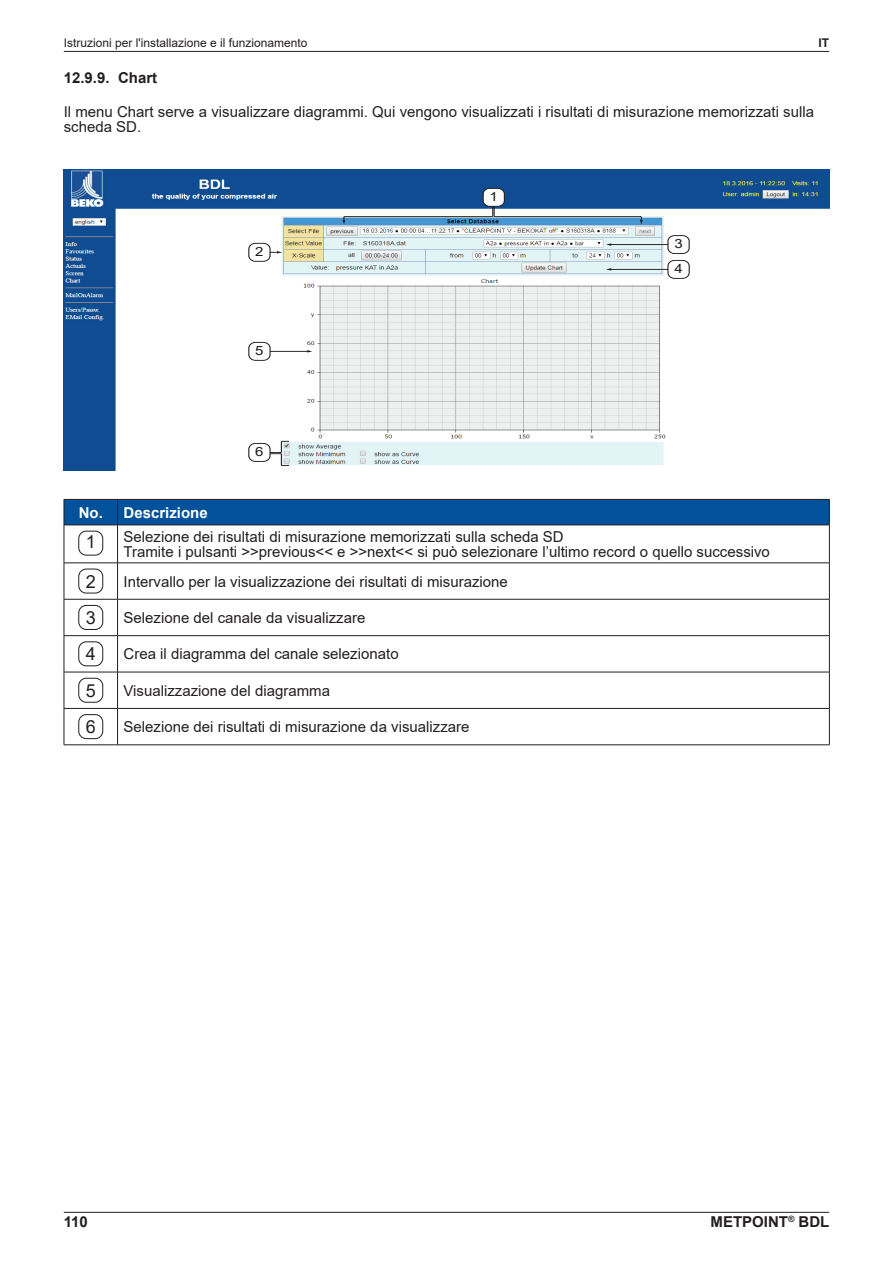
<style>
.page{position:relative;width:893px;height:1263px;background:#fff}
.page>*{position:absolute;margin:0;border:0;box-sizing:border-box;transform-origin:0 0}
.t1{font:18px "Arial";color:#231f20}
.body{font:15px/15px "Arial";color:#231f20}
.t2{font:700 15px "Arial";color:#231f20}
.body-2{font:700 15px "Arial";color:#fff}
.t3{font:12.6px/24.8px "Arial";color:#1a1a18;scale:1.18 1}
.t4{font:12px "Arial";color:#231f20}
.t5{font:700 12px "Arial";color:#231f20}
</style>
<div class="page">
<hr style="left:64px;top:1212px;width:765px;height:1px;background:#231f20">
<hr style="left:64px;top:51px;width:765px;height:1px;background:#231f20">
<hr style="left:64px;top:525px;width:1px;height:38px;background:#231f20">
<hr style="left:829px;top:525px;width:1px;height:38px;background:#231f20">
<hr style="left:64px;top:563px;width:54px;height:1px;background:#231f20">
<hr style="left:64px;top:563px;width:1px;height:36px;background:#231f20">
<hr style="left:118px;top:563px;width:712px;height:1px;background:#231f20">
<hr style="left:829px;top:563px;width:1px;height:36px;background:#231f20">
<hr style="left:64px;top:599px;width:54px;height:1px;background:#231f20">
<hr style="left:64px;top:599px;width:1px;height:36px;background:#231f20">
<hr style="left:118px;top:599px;width:712px;height:1px;background:#231f20">
<hr style="left:829px;top:599px;width:1px;height:36px;background:#231f20">
<hr style="left:64px;top:635px;width:54px;height:1px;background:#231f20">
<hr style="left:64px;top:636px;width:1px;height:36px;background:#231f20">
<hr style="left:118px;top:635px;width:712px;height:1px;background:#231f20">
<hr style="left:829px;top:636px;width:1px;height:36px;background:#231f20">
<hr style="left:64px;top:672px;width:54px;height:1px;background:#231f20">
<hr style="left:64px;top:672px;width:1px;height:36px;background:#231f20">
<hr style="left:118px;top:672px;width:712px;height:1px;background:#231f20">
<hr style="left:829px;top:672px;width:1px;height:36px;background:#231f20">
<hr style="left:64px;top:708px;width:54px;height:1px;background:#231f20">
<hr style="left:64px;top:709px;width:1px;height:36px;background:#231f20">
<hr style="left:118px;top:708px;width:712px;height:1px;background:#231f20">
<hr style="left:829px;top:709px;width:1px;height:36px;background:#231f20">
<svg style="left:64px;top:499px;width:766px;height:26px;background:#034e93"></svg>
<hr style="left:117px;top:525px;width:1px;height:38px;background:#231f20">
<hr style="left:117px;top:563px;width:1px;height:36px;background:#231f20">
<hr style="left:117px;top:599px;width:1px;height:36px;background:#231f20">
<hr style="left:117px;top:636px;width:1px;height:36px;background:#231f20">
<hr style="left:117px;top:672px;width:1px;height:36px;background:#231f20">
<hr style="left:117px;top:709px;width:1px;height:36px;background:#231f20">
<hr style="left:64px;top:525px;width:54px;height:1px;background:#231f20">
<hr style="left:118px;top:525px;width:712px;height:1px;background:#231f20">
<hr style="left:64px;top:744px;width:54px;height:1px;background:#231f20">
<hr style="left:118px;top:744px;width:712px;height:1px;background:#231f20">
<div style="left:79px;top:531px;width:24px;height:24px;border:1px solid #231f20;border-radius:8px"></div>
<div style="left:79px;top:569px;width:24px;height:24px;border:1px solid #231f20;border-radius:8px"></div>
<div style="left:79px;top:605px;width:24px;height:25px;border:1px solid #231f20;border-radius:8px"></div>
<div style="left:79px;top:642px;width:24px;height:24px;border:1px solid #231f20;border-radius:8px"></div>
<div style="left:79px;top:678px;width:24px;height:24px;border:1px solid #231f20;border-radius:8px"></div>
<div style="left:79px;top:714px;width:24px;height:25px;border:1px solid #231f20;border-radius:8px"></div>
<img style="left:64px;top:170px;width:765px;height:301px">
<div style="left:249px;top:243px;width:21px;height:18px;background:#fff;border-radius:6px"></div>
<div style="left:249px;top:243px;width:21px;height:18px;border:1px solid #1a1a18;border-radius:6px"></div>
<div style="left:668px;top:236px;width:21px;height:18px;background:#fff;border-radius:6px"></div>
<div style="left:668px;top:235px;width:21px;height:19px;border:1px solid #1a1a18;border-radius:6px"></div>
<div style="left:668px;top:260px;width:21px;height:18px;background:#fff;border-radius:6px"></div>
<div style="left:668px;top:260px;width:21px;height:18px;border:1px solid #1a1a18;border-radius:6px"></div>
<div style="left:249px;top:342px;width:21px;height:18px;background:#fff;border-radius:6px"></div>
<div style="left:249px;top:342px;width:21px;height:18px;border:1px solid #1a1a18;border-radius:6px"></div>
<div style="left:249px;top:443px;width:21px;height:18px;background:#fff;border-radius:6px"></div>
<div style="left:249px;top:443px;width:21px;height:19px;border:1px solid #1a1a18;border-radius:6px"></div>
<div style="left:483px;top:188px;width:21px;height:18px;background:#fff;border-radius:6px"></div>
<div style="left:483px;top:188px;width:21px;height:18px;border:1px solid #1a1a18;border-radius:6px"></div>
<hr style="left:344px;top:216px;width:149px;height:1px;background:#1a1a18">
<hr style="left:494px;top:216px;width:147px;height:1px;background:#1a1a18">
<svg style="left:492px;top:206px;width:3px;height:11px"></svg>
<svg style="left:270px;top:251px;width:12px;height:2px"></svg>
<hr style="left:270px;top:351px;width:38px;height:1px;background:#1a1a18">
<svg style="left:307px;top:350px;width:5px;height:3px"></svg>
<hr style="left:610px;top:244px;width:58px;height:1px;background:#1a1a18">
<svg style="left:606px;top:243px;width:5px;height:3px"></svg>
<hr style="left:610px;top:269px;width:58px;height:1px;background:#1a1a18">
<svg style="left:606px;top:268px;width:5px;height:3px"></svg>
<svg style="left:343px;top:217px;width:2px;height:7px"></svg>
<svg style="left:640px;top:217px;width:3px;height:7px"></svg>
<svg style="left:270px;top:441px;width:19px;height:25px"></svg>
<p class="t4" style="left:64px;top:35px;width:245px">Istruzioni per l'installazione e il funzionamento</p>
<p class="t5" style="left:818px;top:34px;width:12px">IT</p>
<p class="t2" style="left:64px;top:67px;width:95px">12.9.9. Chart</p>
<p class="body" style="left:64px;top:105px;width:752px">Il menu Chart serve a visualizzare diagrammi. Qui vengono visualizzati i risultati di misurazione memorizzati sulla scheda SD.</p>
<p class="t3" style="left:490px;top:184px;width:9px">1</p>
<p class="t3" style="left:255px;top:239px;width:9px">2</p>
<p class="t3" style="left:674px;top:231px;width:9px">3<br>4</p>
<p class="t3" style="left:255px;top:338px;width:9px">5</p>
<p class="t3" style="left:255px;top:439px;width:9px">6</p>
<p class="body-2" style="left:79px;top:502px;width:26px">No.</p>
<p class="body-2" style="left:124px;top:502px;width:86px">Descrizione</p>
<p class="t1" style="left:86px;top:529px;width:12px">1</p>
<p class="body" style="left:124px;top:529px;width:442px">Selezione dei risultati di misurazione memorizzati sulla scheda SD</p>
<p class="body" style="left:124px;top:544px;width:648px">Tramite i pulsanti &gt;&gt;previous&lt;&lt; e &gt;&gt;next&lt;&lt; si può selezionare l’ultimo record o quello successivo</p>
<p class="t1" style="left:86px;top:569px;width:12px">2</p>
<p class="body" style="left:124px;top:574px;width:386px">Intervallo per la visualizzazione dei risultati di misurazione</p>
<p class="t1" style="left:86px;top:605px;width:12px">3</p>
<p class="body" style="left:124px;top:610px;width:243px">Selezione del canale da visualizzare</p>
<p class="t1" style="left:86px;top:642px;width:12px">4</p>
<p class="body" style="left:124px;top:646px;width:277px">Crea il diagramma del canale selezionato</p>
<p class="t1" style="left:86px;top:678px;width:12px">5</p>
<p class="body" style="left:124px;top:683px;width:208px">Visualizzazione del diagramma</p>
<p class="t1" style="left:86px;top:714px;width:12px">6</p>
<p class="body" style="left:124px;top:719px;width:347px">Selezione dei risultati di misurazione da visualizzare</p>
<p class="t2" style="left:64px;top:1211px;width:26px">110</p>
<p class="t2" style="left:711px;top:1211px;width:120px">METPOINT<sup>®</sup> BDL</p>
</div>
